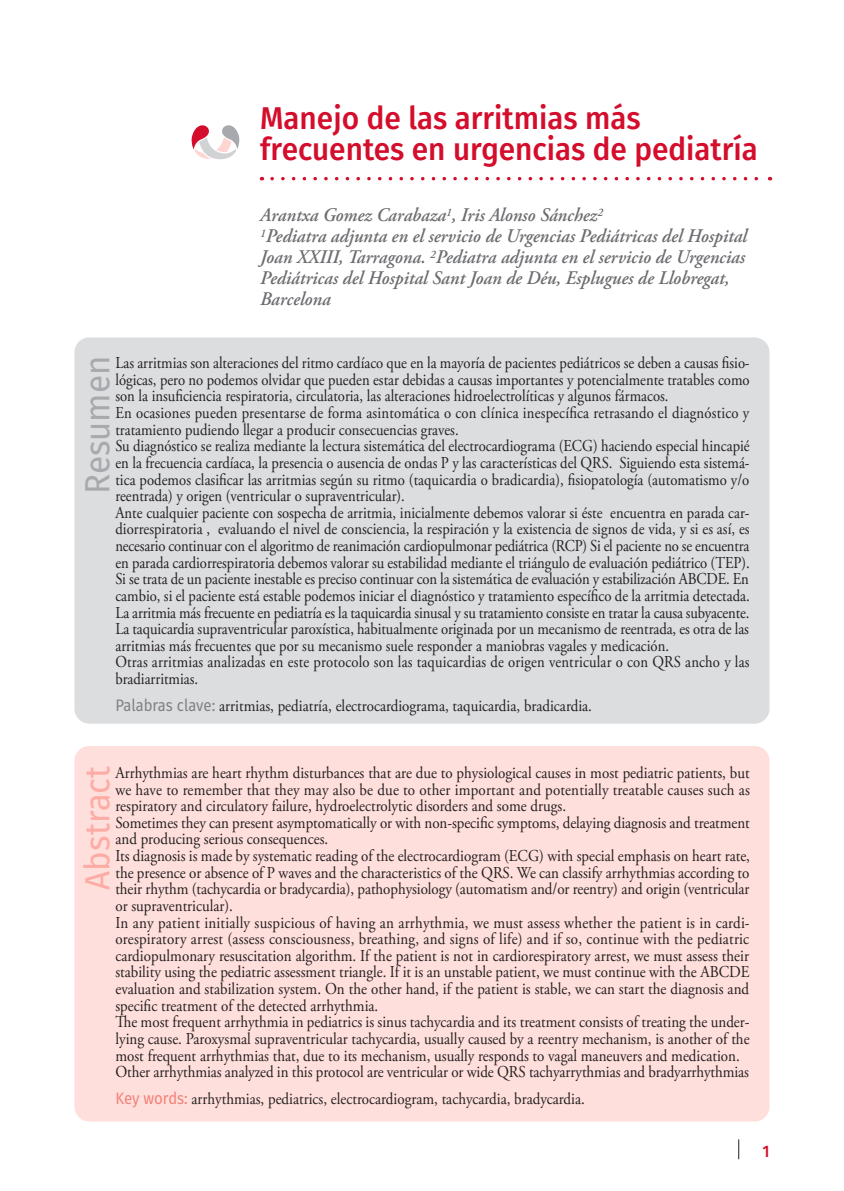
<style>
.page{position:relative;width:844px;height:1191px;background:#fff}
.page>*{position:absolute;margin:0;border:0;box-sizing:border-box;transform-origin:0 0}
.t1{font:35px "Trujillo";color:#fcaca4;scale:.95 1}
.t2{font:35px "Trujillo";color:#a8a9ad;scale:.95 1}
.tx{font:500 31.5px/31.5px "Trujillo";color:#d30d2b;scale:.95 1}
.tx-2{font:italic 600 19.25px/21px "Adobe Garamond Pro";color:#6c6d70;scale:.95 1}
.tx-3{font:16.62px/16.6px "Adobe Garamond Pro";color:#231f20;text-align:justify;scale:.88 1}
.resumen{font:16.62px/16.6px "Adobe Garamond Pro";color:#231f20;text-align:justify;scale:.9 1}
.tx-4{font:16.62px "Adobe Garamond Pro";color:#231f20;scale:.9 1}
.t3{font:500 16.62px "Trujillo";color:#d30d2b;scale:.95 1}
.s1{font-family:"Trujillo";color:#808285}
.s2{font-family:"Trujillo";color:#f28279}
</style>
<div class="page">
<svg style="left:738px;top:1139px;width:1px;height:20px"></svg>
<div style="left:74px;top:337px;width:695px;height:386px;background:#dcdddf;border-radius:15px"></div>
<div style="left:74px;top:746px;width:695px;height:375px;background:#ffdfdc;border-radius:15px"></div>
<svg style="left:191px;top:125px;width:48px;height:34px"></svg>
<svg style="left:272px;top:177px;width:498px;height:3px"></svg>
<p class="tx" style="left:260px;top:100px;width:525px">Manejo de las arritmias más frecuentes en urgencias de pediatría</p>
<p class="tx-2" style="left:260px;top:204px;width:514px">Arantxa Gomez Carabaza<sup>1</sup>, Iris Alonso Sánchez<sup>2<br>1</sup>Pediatra adjunta en el servicio de Urgencias Pediátricas del Hospital Joan XXIII, Tarragona. <sup>2</sup>Pediatra adjunta en el servicio de Urgencias Pediátricas del Hospital Sant Joan de Déu, Esplugues de Llobregat, Barcelona</p>
<p class="tx-3" style="left:115px;top:355px;width:722px">Las arritmias son alteraciones del ritmo cardíaco que en la mayoría de pacientes pediátricos se deben a causas fisio&shy;lógicas, pero no podemos olvidar que pueden estar debidas a causas importantes y potencialmente tratables como son la insuficiencia respiratoria, circulatoria, las alteraciones hidroelectrolíticas y algunos fármacos.</p>
<p class="tx-3" style="left:115px;top:405px;width:721px">En ocasiones pueden presentarse de forma asintomática o con clínica inespecífica retrasando el diagnóstico y tratamiento pudiendo llegar a producir consecuencias graves.</p>
<p class="tx-3" style="left:115px;top:438px;width:722px">Su diagnóstico se realiza mediante la lectura sistemática del electrocardiograma (ECG) haciendo especial hincapié en la frecuencia cardíaca, la presencia o ausencia de ondas P y las características del QRS. Siguiendo esta sistemá&shy;tica podemos clasificar las arritmias según su ritmo (taquicardia o bradicardia), fisiopatología (automatismo y/o reentrada) y origen (ventricular o supraventricular).</p>
<p class="tx-3" style="left:115px;top:505px;width:722px">Ante cualquier paciente con sospecha de arritmia, inicialmente debemos valorar si éste encuentra en parada car&shy;diorrespiratoria , evaluando el nivel de consciencia, la respiración y la existencia de signos de vida, y si es así, es necesario continuar con el algoritmo de reanimación cardiopulmonar pediátrica (RCP) Si el paciente no se encuentra en parada cardiorrespiratoria debemos valorar su estabilidad mediante el triángulo de evaluación pediátrico (TEP).<br>Si se trata de un paciente inestable es preciso continuar con la sistemática de evaluación y estabilización ABCDE. En cambio, si el paciente está estable podemos iniciar el diagnóstico y tratamiento específico de la arritmia detectada.</p>
<p class="tx-3" style="left:115px;top:604px;width:721px">La arritmia más frecuente en pediatría es la taquicardia sinusal y su tratamiento consiste en tratar la causa subyacente.<br>La taquicardia supraventricular paroxística, habitualmente originada por un mecanismo de reentrada, es otra de las arritmias más frecuentes que por su mecanismo suele responder a maniobras vagales y medicación.</p>
<p class="tx-3" style="left:115px;top:654px;width:722px">Otras arritmias analizadas en este protocolo son las taquicardias de origen ventricular o con QRS ancho y las bradiarritmias.</p>
<p class="tx-4" style="left:115px;top:695px;width:531px"><span class="s1">Palabras clave:</span> arritmias, pediatría, electrocardiograma, taquicardia, bradicardia.</p>
<p class="t2" style="left:71px;top:494px;width:147px;rotate:-90deg">Resumen</p>
<p class="t1" style="left:71px;top:889px;width:132px;rotate:-90deg">Abstract</p>
<p class="resumen" style="left:115px;top:765px;width:706px">Arrhythmias are heart rhythm disturbances that are due to physiological causes in most pediatric patients, but we have to remember that they may also be due to other important and potentially treatable causes such as respiratory and circulatory failure, hydroelectrolytic disorders and some drugs.</p>
<p class="resumen" style="left:115px;top:814px;width:706px">Sometimes they can present asymptomatically or with non-specific symptoms, delaying diagnosis and treatment and producing serious consequences.</p>
<p class="resumen" style="left:115px;top:848px;width:706px">Its diagnosis is made by systematic reading of the electrocardiogram (ECG) with special emphasis on heart rate, the presence or absence of P waves and the characteristics of the QRS. We can classify arrhythmias according to their rhythm (tachycardia or bradycardia), pathophysiology (automatism and/or reentry) and origin (ventricular or supraventricular).</p>
<p class="resumen" style="left:115px;top:914px;width:706px">In any patient initially suspicious of having an arrhythmia, we must assess whether the patient is in cardi&shy;orespiratory arrest (assess consciousness, breathing, and signs of life) and if so, continue with the pediatric cardiopulmonary resuscitation algorithm. If the patient is not in cardiorespiratory arrest, we must assess their stability using the pediatric assessment triangle. If it is an unstable patient, we must continue with the ABCDE evaluation and stabilization system. On the other hand, if the patient is stable, we can start the diagnosis and specific treatment of the detected arrhythmia.</p>
<p class="resumen" style="left:115px;top:1014px;width:706px">The most frequent arrhythmia in pediatrics is sinus tachycardia and its treatment consists of treating the under&shy;lying cause. Paroxysmal supraventricular tachycardia, usually caused by a reentry mechanism, is another of the most frequent arrhythmias that, due to its mechanism, usually responds to vagal maneuvers and medication.</p>
<p class="resumen" style="left:115px;top:1064px;width:705px">Other arrhythmias analyzed in this protocol are ventricular or wide QRS tachyarrythmias and bradyarrhythmias</p>
<p class="resumen" style="left:115px;top:1090px;width:523px"><span class="s2">Key words:</span> arrhythmias, pediatrics, electrocardiogram, tachycardia, bradycardia.</p>
<p class="t3" style="left:762px;top:1138px;width:9px">1</p>
</div>
